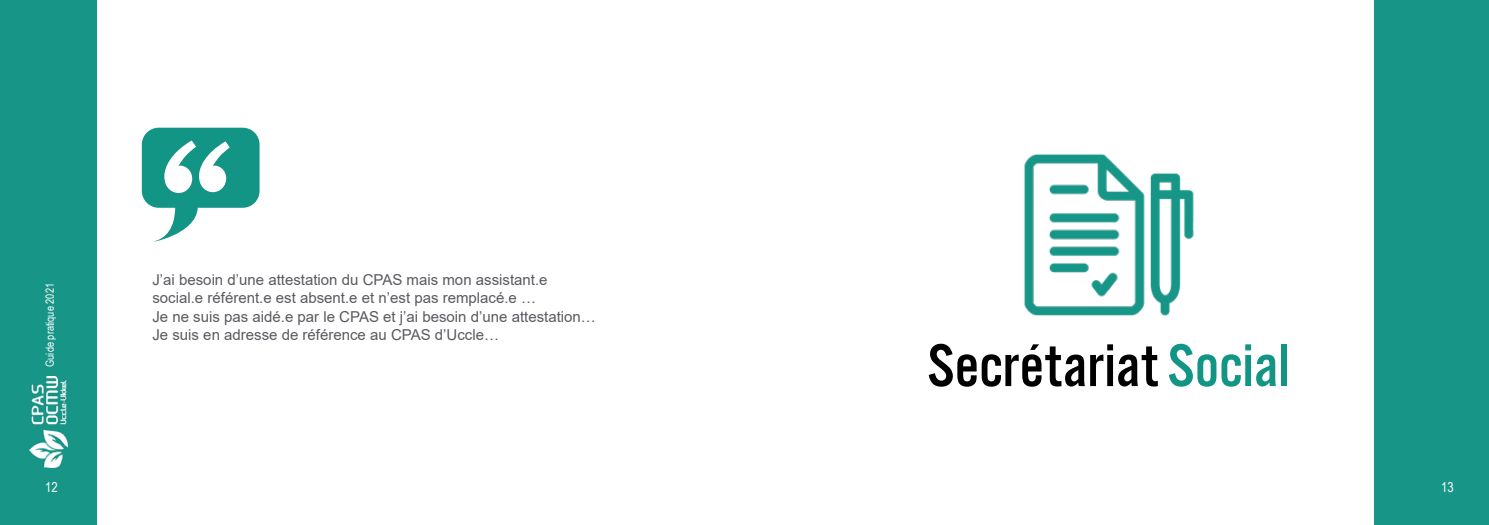
<style>
.page{position:relative;width:1489px;height:525px;background:#fff}
.page>*{position:absolute;margin:0;border:0;box-sizing:border-box;transform-origin:0 0}
.t1{font:62.5px "Alternate Got No 3 D";color:#000}
.t2{font:15px/18px "Arial";color:#585a5f}
.t3{font:13.75px "Arial Narrow";color:#fff}
.t4{font:11.25px "Arial Narrow";color:#fff}
.s1{color:#139586}
</style>
<div class="page">
<div style="left:0;top:0;width:1488px;height:524px;background:#179587"></div>
<div style="left:97px;top:0;width:1276px;height:524px;background:#fff"></div>
<img style="left:29px;top:376px;width:38px;height:91px">
<img style="left:1024px;top:154px;width:170px;height:162px">
<svg style="left:142px;top:127px;width:117px;height:115px"></svg>
<p class="t4" style="left:42px;top:366px;width:85px;rotate:-90deg">Guide pratique 2021</p>
<p class="t2" style="left:152px;top:271px;width:445px">J’ai besoin d’une attestation du CPAS mais mon assistant.e social.e référent.e est absent.e et n’est pas remplacé.e …<br>Je ne suis pas aidé.e par le CPAS et j’ai besoin d’une attestation… Je suis en adresse de référence au CPAS d’Uccle…</p>
<h1 class="t1" style="left:927px;top:332px;width:364px">Secrétariat <span class="s1">Social</span></h1>
<p class="t3" style="left:45px;top:476px;width:14px">12</p>
<p class="t3" style="left:1441px;top:476px;width:14px">13</p>
</div>
